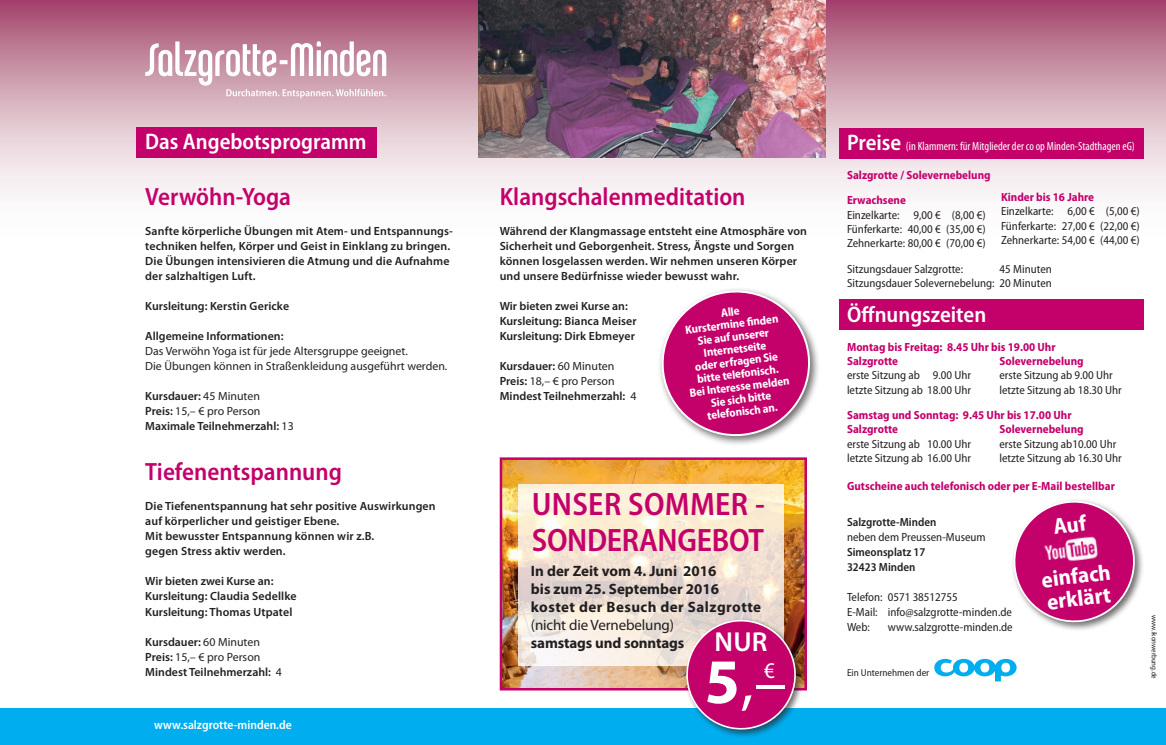
<style>
.page{position:relative;width:1166px;height:745px;background:#fff}
.page>*{position:absolute;margin:0;border:0;box-sizing:border-box;transform-origin:0 0}
.t1{font:semi-condensed 63.75px "Myriad Pro";color:#fff}
.t2{font:600 semi-condensed 32.5px/35px "Myriad Pro";letter-spacing:-.01em;color:#c4016b}
.t3{font:600 27.5px "Myriad Pro";color:#fff}
.t4{font:600 semi-condensed 25px "Myriad Pro";color:#c4016b}
.t5{font:600 semi-condensed 22.5px "Myriad Pro";color:#fff}
.t6{font:700 semi-condensed 22.5px/22.5px "Myriad Pro";color:#fff}
.t7{font:semi-condensed 22.5px "Myriad Pro";color:#fff}
.t8{font:700 15px/18px "Myriad Pro";color:#231f20}
.t9{font:15px "Myriad Pro";letter-spacing:-.01em;color:#231f20}
.t10{font:600 semi-condensed 12.5px "Myriad Pro";color:#fff}
.t11{font:600 11.88px/15px "Myriad Pro";letter-spacing:.01em;color:#231f20}
.t12{font:semi-condensed 11.88px/14.2px "Myriad Pro";color:#231f20;text-align:justify}
.t13{font:700 semi-condensed 11.88px/14.2px "Myriad Pro";color:#c4016b}
.t14{font:700 semi-condensed 11.88px/12.5px "Myriad Pro";color:#fff;text-align:center}
.t15{font:11.88px/15px "Myriad Pro";color:#231f20}
.t16{font:condensed 11.88px "Myriad Pro";color:#fff}
.t17{font:600 semi-condensed 11.88px/15px "Myriad Pro";color:#231f20}
.t18{font:semi-condensed 10px "Myriad Pro";color:#231f20}
.t19{font:semi-condensed 7.5px "Myriad Pro";color:#231f20}
.s1{font-weight:400}
.s2{font-weight:700;font-stretch:normal}
.s3{font-weight:600;font-stretch:semi-condensed;font-size:22.5px}
</style>
<div class="page">
<img style="left:503px;top:460px;width:301px;height:227px">
<div style="left:500px;top:457px;width:307px;height:233px;border:2px solid #c4016b"></div>
<div style="left:0;top:708px;width:1166px;height:36px;background:#00aeef"></div>
<svg style="left:0;top:0;width:1166px;height:195px;background:#d4abbb"></svg>
<svg style="left:934px;top:658px;width:82px;height:23px"></svg>
<div style="left:1011px;top:498px;width:133px;height:133px;background:#231f20;opacity:.65"></div>
<div style="left:657px;top:286px;width:163px;height:160px;background:#231f20;opacity:.65"></div>
<svg style="left:661px;top:287px;width:150px;height:152px"></svg>
<img style="left:478px;top:0;width:348px;height:158px">
<div style="left:136px;top:127px;width:241px;height:31px;background:#c4016b"></div>
<svg style="left:145px;top:41px;width:241px;height:57px"></svg>
<svg style="left:518px;top:484px;width:266px;height:181px;background:#f3e6d7"></svg>
<div style="left:684px;top:617px;width:121px;height:121px;background:#231f20;opacity:.65"></div>
<svg style="left:684px;top:617px;width:114px;height:114px;background:#b33985"></svg>
<div style="left:839px;top:128px;width:305px;height:30px;background:#c4016b"></div>
<div style="left:839px;top:299px;width:305px;height:31px;background:#c4016b"></div>
<svg style="left:1011px;top:498px;width:126px;height:126px"></svg>
<h3 class="t5" style="left:145px;top:128px;width:223px">Das Angebotsprogramm</h3>
<h3 class="t4" style="left:145px;top:181px;width:147px">Verwöhn-Yoga</h3>
<p class="t11" style="left:145px;top:223px;width:309px">Sanfte körperliche Übungen mit Atem- und Entspannungs&shy;techniken helfen, Körper und Geist in Einklang zu bringen.<br>Die Übungen intensivieren die Atmung und die Aufnahme der salzhaltigen Luft.</p>
<p class="t11" style="left:145px;top:298px;width:145px">Kursleitung: Kerstin Gericke</p>
<p class="t11" style="left:145px;top:328px;width:140px">Allgemeine Informationen:</p>
<p class="t15" style="left:145px;top:343px;width:304px">Das Verwöhn Yoga ist für jede Altersgruppe geeignet.<br>Die Übungen können in Straßenkleidung ausgeführt werden.</p>
<p class="t11" style="left:145px;top:388px;width:150px">Kursdauer: <span class="s1">45 Minuten<br></span>Preis: <span class="s1">15,– € pro Person<br></span>Maximale Teilnehmerzahl: <span class="s1">13</span></p>
<h3 class="t4" style="left:145px;top:456px;width:198px">Tiefenentspannung</h3>
<p class="t11" style="left:145px;top:498px;width:292px">Die Tiefenentspannung hat sehr positive Auswirkungen auf körperlicher und geistiger Ebene.<br>Mit bewusster Entspannung können wir z.B.<br>gegen Stress aktiv werden.</p>
<p class="t11" style="left:145px;top:573px;width:153px">Wir bieten zwei Kurse an:<br>Kursleitung: Claudia Sedellke<br>Kursleitung: Thomas Utpatel</p>
<p class="t11" style="left:145px;top:633px;width:138px">Kursdauer: <span class="s1">60 Minuten<br></span>Preis: <span class="s1">15,– € pro Person<br></span>Mindest Teilnehmerzahl: <span class="s1">4</span></p>
<p class="t10" style="left:154px;top:716px;width:139px">www.salzgrotte-minden.de</p>
<h3 class="t4" style="left:500px;top:181px;width:247px">Klangschalenmeditation</h3>
<p class="t11" style="left:500px;top:223px;width:309px">Während der Klangmassage entsteht eine Atmosphäre von Sicherheit und Geborgenheit. Stress, Ängste und Sorgen können losgelassen werden. Wir nehmen unseren Körper und unsere Bedürfnisse wieder bewusst wahr.</p>
<p class="t11" style="left:500px;top:298px;width:139px">Wir bieten zwei Kurse an:<br>Kursleitung: Bianca Meiser<br>Kursleitung: Dirk Ebmeyer</p>
<p class="t11" style="left:500px;top:358px;width:138px">Kursdauer: <span class="s1">60 Minuten<br></span>Preis: <span class="s1">18,– € pro Person<br></span>Mindest Teilnehmerzahl: <span class="s1">4</span></p>
<p class="t14" style="left:680px;top:311px;width:102px;rotate:-7deg">Alle<br>Kurstermine fi nden<br>Sie auf unserer<br>Internetseite<br>oder erfragen Sie bitte telefonisch.<br>Bei Interesse melden<br>Sie sich bitte telefonisch an.</p>
<h2 class="t2" style="left:532px;top:486px;width:235px">UNSER SOMMER -<br>SONDERANGEBOT</h2>
<p class="t8" style="left:531px;top:561px;width:232px">In der Zeit vom 4. Juni 2016<br>bis zum 25. September 2016 kostet der Besuch der Salzgrotte</p>
<p class="t9" style="left:531px;top:615px;width:145px">(nicht die Vernebelung)</p>
<p class="t8" style="left:531px;top:633px;width:155px">samstags und sonntags</p>
<h3 class="t3" style="left:714px;top:624px;width:55px">NUR</h3>
<h1 class="t1" style="left:704px;top:642px;width:83px"><span class="s2">5</span>,–</h1>
<h3 class="t7" style="left:764px;top:656px;width:12px">€</h3>
<p class="t16" style="left:847px;top:139px;width:289px"><span class="s3">Preise</span> (in Klammern: für Mitglieder der co op Minden-Stadthagen eG)</p>
<p class="t13" style="left:847px;top:161px;width:145px;line-height:25.5px">Salzgrotte / Solevernebelung<br>Erwachsene</p>
<p class="t12" style="left:847px;top:207px;width:140px">Einzelkarte: 9,00 € (8,00 €)<br>Fünferkarte: 40,00 € (35,00 €)<br>Zehnerkarte: 80,00 € (70,00 €)</p>
<p class="t12" style="left:847px;top:261px;width:118px">Sitzungsdauer Salzgrotte:</p>
<p class="t13" style="left:1001px;top:189px;width:95px">Kinder bis 16 Jahre</p>
<p class="t12" style="left:1001px;top:204px;width:140px">Einzelkarte: 6,00 € (5,00 €)<br>Fünferkarte: 27,00 € (22,00 €)<br>Zehnerkarte: 54,00 € (44,00 €)</p>
<p class="t12" style="left:847px;top:261px;width:206px;text-align:right">45 Minuten<br>Sitzungsdauer Solevernebelung: 20 Minuten</p>
<h3 class="t5" style="left:847px;top:300px;width:141px">Öffnungszeiten</h3>
<p class="t13" style="left:847px;top:339px;width:210px">Montag bis Freitag: 8.45 Uhr bis 19.00 Uhr<br>Salzgrotte</p>
<p class="t13" style="left:999px;top:353px;width:86px">Solevernebelung</p>
<p class="t12" style="left:847px;top:368px;width:126px">erste Sitzung ab 9.00 Uhr</p>
<p class="t12" style="left:999px;top:368px;width:115px">erste Sitzung ab 9.00 Uhr</p>
<p class="t12" style="left:847px;top:382px;width:126px">letzte Sitzung ab 18.00 Uhr</p>
<p class="t12" style="left:999px;top:382px;width:124px">letzte Sitzung ab 18.30 Uhr</p>
<p class="t13" style="left:847px;top:407px;width:226px">Samstag und Sonntag: 9.45 Uhr bis 17.00 Uhr<br>Salzgrotte</p>
<p class="t13" style="left:999px;top:421px;width:86px">Solevernebelung</p>
<p class="t12" style="left:847px;top:436px;width:126px">erste Sitzung ab 10.00 Uhr</p>
<p class="t12" style="left:999px;top:436px;width:118px">erste Sitzung ab10.00 Uhr</p>
<p class="t12" style="left:847px;top:450px;width:126px">letzte Sitzung ab 16.00 Uhr</p>
<p class="t12" style="left:999px;top:450px;width:124px">letzte Sitzung ab 16.30 Uhr</p>
<p class="t13" style="left:847px;top:478px;width:269px">Gutscheine auch telefonisch oder per E-Mail bestellbar</p>
<p class="t17" style="left:847px;top:513px;width:91px">Salzgrotte-Minden</p>
<p class="t12" style="left:847px;top:529px;width:140px">neben dem Preussen-Museum</p>
<p class="t17" style="left:847px;top:543px;width:80px">Simeonsplatz 17<br>32423 Minden</p>
<p class="t12" style="left:847px;top:588px;width:166px;line-height:15px;text-align:left">Telefon: 0571 38512755<br>E-Mail: info@salzgrotte-minden.de<br>Web:</p>
<p class="t12" style="left:888px;top:619px;width:126px">www.salzgrotte-minden.de</p>
<p class="t18" style="left:847px;top:666px;width:84px">Ein Unternehmen der</p>
<h3 class="t6" style="left:1040px;top:568px;width:71px;rotate:-7deg">einfach erklärt</h3>
<p class="t19" style="left:1159px;top:614px;width:66px;rotate:90deg">www.ikonwerbung.de</p>
</div>
